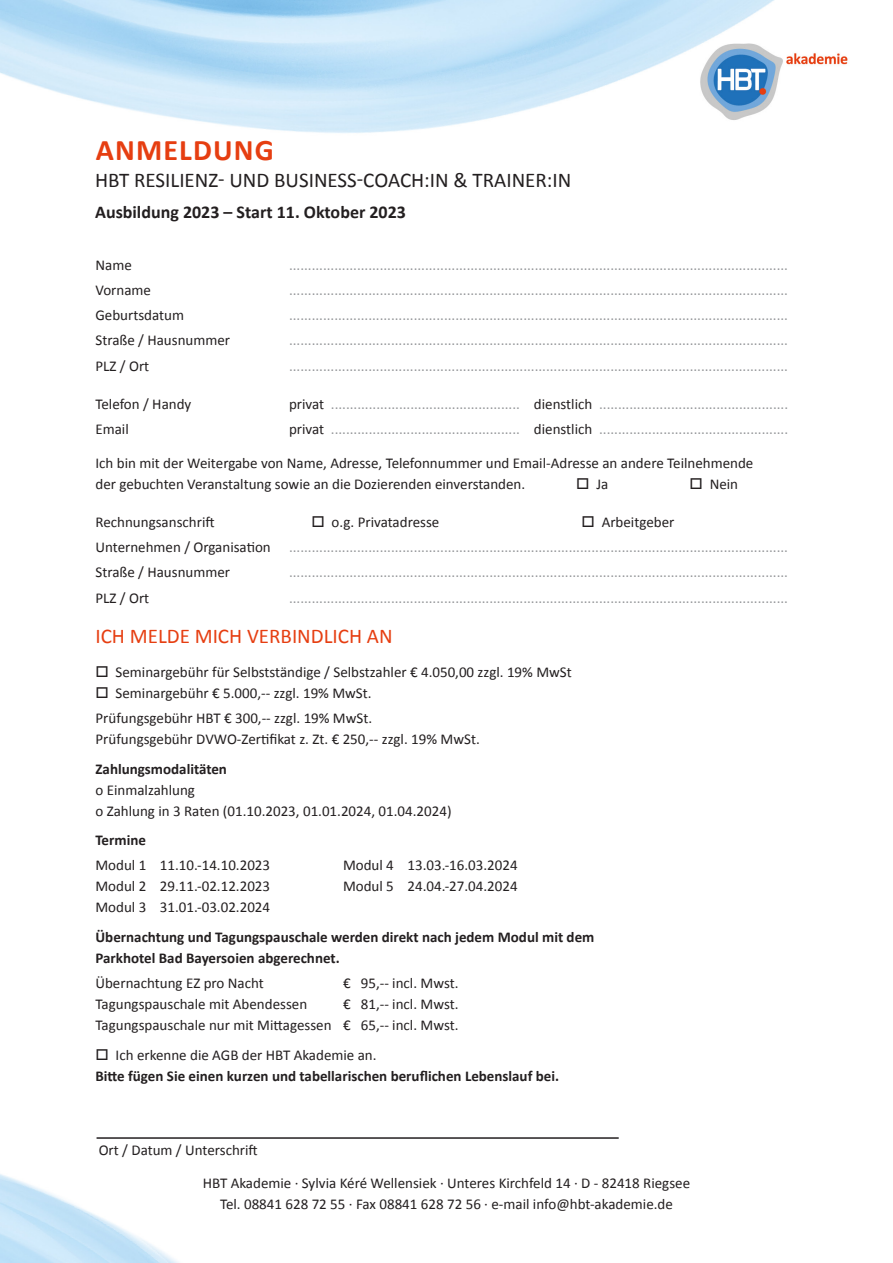
<style>
.page{position:relative;width:893px;height:1263px;background:#fff}
.page>*{position:absolute;margin:0;border:0;box-sizing:border-box;transform-origin:0 0}
.t1{font:700 30px "Calibri";letter-spacing:.04em;color:#e63e11}
.t2{font:21px "Calibri";color:#231f20}
.t3{font:21px "Calibri";color:#e63e11}
.t4{font:700 18px "Calibri";color:#231f20}
.t5{font:15px "Calibri";color:#939598}
.t6{font:15px/21px "Calibri";color:#231f20}
.t7{font:700 15px/21px "Calibri";color:#231f20}
.s1{color:#231f20}
</style>
<div class="page">
<img style="left:0;top:0;width:848px;height:1263px">
<hr style="left:97px;top:1137px;width:522px;height:2px;background:#231f20">
<p class="t1" style="left:96px;top:131px;width:180px">ANMELDUNG</p>
<p class="t2" style="left:95px;top:167px;width:478px">HBT RESILIENZ- UND BUSINESS-COACH:IN &amp; TRAINER:IN</p>
<p class="t4" style="left:95px;top:201px;width:312px">Ausbildung 2023 – Start 11. Oktober 2023</p>
<p class="t6" style="left:95px;top:253px;width:38px">Name</p>
<p class="t5" style="left:289px;top:255px;width:500px">....................................................................................................................................</p>
<p class="t6" style="left:95px;top:279px;width:57px">Vorname</p>
<p class="t5" style="left:289px;top:281px;width:500px">....................................................................................................................................</p>
<p class="t6" style="left:95px;top:304px;width:90px">Geburtsdatum</p>
<p class="t5" style="left:289px;top:306px;width:500px">....................................................................................................................................</p>
<p class="t6" style="left:95px;top:329px;width:136px">Straße / Hausnummer</p>
<p class="t5" style="left:289px;top:331px;width:500px">....................................................................................................................................</p>
<p class="t6" style="left:95px;top:354px;width:55px">PLZ / Ort</p>
<p class="t5" style="left:289px;top:356px;width:500px">....................................................................................................................................</p>
<p class="t6" style="left:95px;top:392px;width:97px">Telefon / Handy</p>
<p class="t5" style="left:289px;top:394px;width:501px"><span class="s1">privat</span> .................................................. <span class="s1">dienstlich</span> ..................................................</p>
<p class="t6" style="left:95px;top:418px;width:35px">Email</p>
<p class="t5" style="left:289px;top:420px;width:501px"><span class="s1">privat</span> .................................................. <span class="s1">dienstlich</span> ..................................................</p>
<p class="t6" style="left:95px;top:451px;width:659px">Ich bin mit der Weitergabe von Name, Adresse, Telefonnummer und Email-Adresse an andere Teilnehmende der gebuchten Veranstaltung sowie an die Dozierenden einverstanden.</p>
<p class="t6" style="left:576px;top:472px;width:34px">□ Ja</p>
<p class="t6" style="left:689px;top:472px;width:50px">□ Nein</p>
<p class="t6" style="left:95px;top:510px;width:121px">Rechnungsanschrift</p>
<p class="t6" style="left:311px;top:510px;width:129px">□ o.g. Privatadresse</p>
<p class="t6" style="left:581px;top:510px;width:94px">□ Arbeitgeber</p>
<p class="t5" style="left:95px;top:538px;width:694px"><span class="s1">Unternehmen / Organisation</span> ....................................................................................................................................</p>
<p class="t6" style="left:95px;top:561px;width:136px">Straße / Hausnummer</p>
<p class="t5" style="left:289px;top:563px;width:500px">....................................................................................................................................</p>
<p class="t6" style="left:95px;top:586px;width:55px">PLZ / Ort</p>
<p class="t5" style="left:289px;top:588px;width:500px">....................................................................................................................................</p>
<p class="t3" style="left:95px;top:623px;width:299px">ICH MELDE MICH VERBINDLICH AN</p>
<p class="t6" style="left:95px;top:660px;width:478px">□ Seminargebühr für Selbstständige / Selbstzahler € 4.050,00 zzgl. 19% MwSt</p>
<p class="t6" style="left:95px;top:681px;width:278px">□ Seminargebühr € 5.000,-- zzgl. 19% MwSt.</p>
<p class="t6" style="left:95px;top:707px;width:278px">Prüfungsgebühr HBT € 300,-- zzgl. 19% MwSt.</p>
<p class="t6" style="left:95px;top:728px;width:386px">Prüfungsgebühr DVWO-Zertifikat z. Zt. € 250,-- zzgl. 19% MwSt.</p>
<p class="t7" style="left:95px;top:757px;width:133px">Zahlungsmodalitäten</p>
<p class="t6" style="left:95px;top:778px;width:101px">o Einmalzahlung</p>
<p class="t6" style="left:95px;top:799px;width:358px">o Zahlung in 3 Raten (01.10.2023, 01.01.2024, 01.04.2024)</p>
<p class="t7" style="left:95px;top:829px;width:52px">Termine</p>
<p class="t6" style="left:95px;top:854px;width:176px">Modul 1 11.10.-14.10.2023</p>
<p class="t6" style="left:343px;top:854px;width:176px">Modul 4 13.03.-16.03.2024</p>
<p class="t6" style="left:95px;top:875px;width:176px">Modul 2 29.11.-02.12.2023</p>
<p class="t6" style="left:343px;top:875px;width:176px">Modul 5 24.04.-27.04.2024</p>
<p class="t6" style="left:95px;top:896px;width:176px">Modul 3 31.01.-03.02.2024</p>
<p class="t7" style="left:95px;top:926px;width:500px">Übernachtung und Tagungspauschale werden direkt nach jedem Modul mit dem<br>Parkhotel Bad Bayersoien abgerechnet.</p>
<p class="t6" style="left:95px;top:972px;width:170px">Übernachtung EZ pro Nacht</p>
<p class="t6" style="left:343px;top:972px;width:117px">€ 95,-- incl. Mwst.</p>
<p class="t6" style="left:95px;top:993px;width:213px">Tagungspauschale mit Abendessen</p>
<p class="t6" style="left:343px;top:993px;width:117px">€ 81,-- incl. Mwst.</p>
<p class="t6" style="left:95px;top:1014px;width:365px">Tagungspauschale nur mit Mittagessen € 65,-- incl. Mwst.</p>
<p class="t6" style="left:95px;top:1043px;width:283px">□ Ich erkenne die AGB der HBT Akademie an.</p>
<p class="t7" style="left:95px;top:1064px;width:465px">Bitte fügen Sie einen kurzen und tabellarischen beruflichen Lebenslauf bei.</p>
<p class="t6" style="left:99px;top:1139px;width:161px">Ort / Datum / Unterschrift</p>
<p class="t6" style="left:203px;top:1172px;width:489px">HBT Akademie · Sylvia Kéré Wellensiek · Unteres Kirchfeld 14 · D - 82418 Riegsee</p>
<p class="t6" style="left:220px;top:1193px;width:454px">Tel. 08841 628 72 55 · Fax 08841 628 72 56 · e-mail info@hbt-akademie.de</p>
</div>
